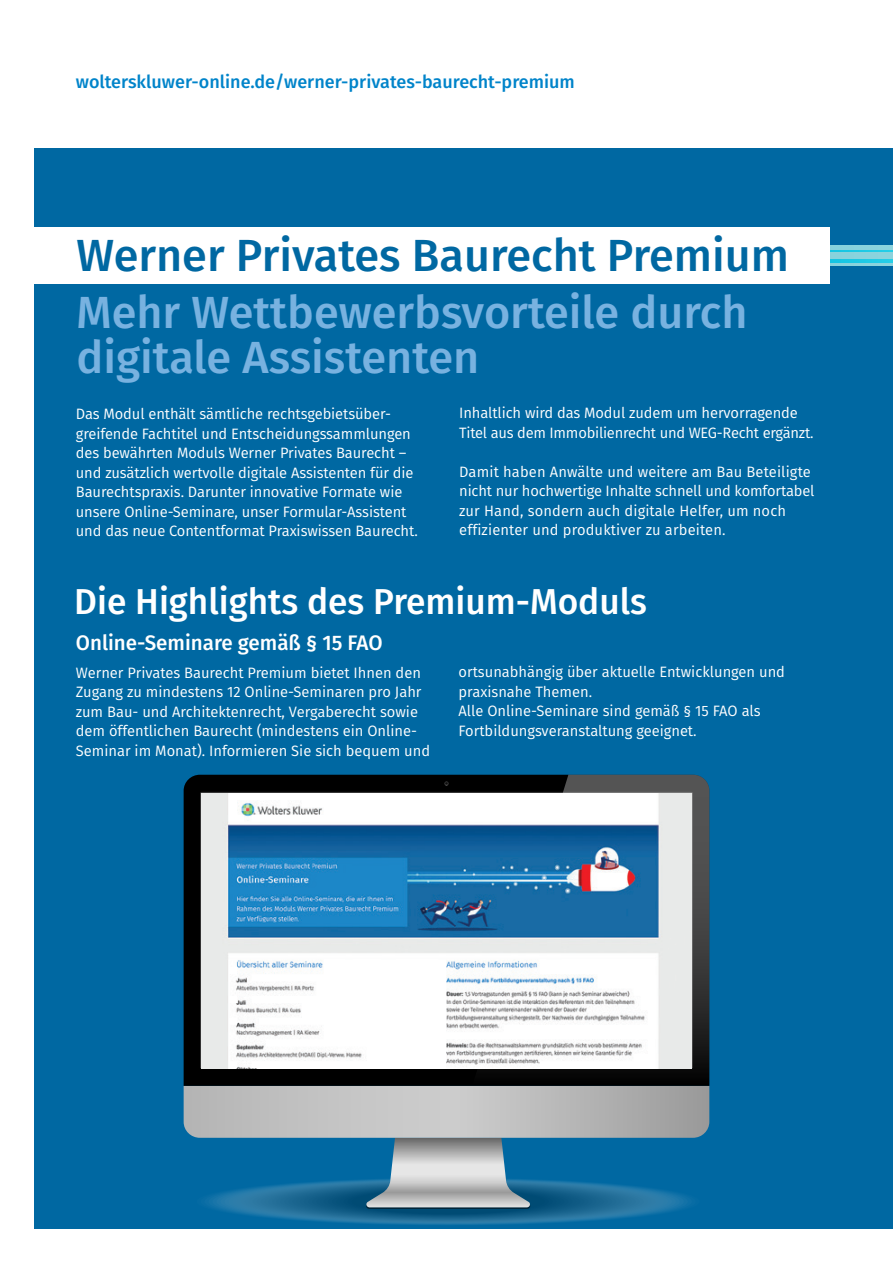
<style>
.page{position:relative;width:893px;height:1263px;background:#fff}
.page>*{position:absolute;margin:0;border:0;box-sizing:border-box;transform-origin:0 0}
.Headline{font:500 45px/45px "Fira Sans";color:#78b2e0}
.Headline-2{font:500 45px "Fira Sans";color:#0068a2}
.Copy8_5_11{font:500 36px "Fira Sans";color:#fff}
.Copy8_5_11-2{font:500 21px "Fira Sans";color:#fff}
.t1{font:500 18px "Fira Sans";color:#0084ca}
.Copy8_5_11-3{font:15px/19.5px "Fira Sans";letter-spacing:-.005em;color:#fff}
</style>
<div class="page">
<div style="left:34px;top:149px;width:859px;height:1080px;background:#0068a2"></div>
<div style="left:209px;top:1178px;width:479px;height:47px;background:#1774a8;border-radius:50%"></div>
<div style="left:221px;top:1179px;width:455px;height:45px;background:#277baa;border-radius:50%"></div>
<div style="left:232px;top:1180px;width:432px;height:43px;background:#2e7da8;border-radius:50%"></div>
<div style="left:248px;top:1181px;width:400px;height:41px;background:#2d78a3;border-radius:50%"></div>
<div style="left:260px;top:1182px;width:376px;height:39px;background:#28739c;border-radius:50%"></div>
<div style="left:272px;top:1183px;width:352px;height:37px;background:#216c96;border-radius:50%"></div>
<div style="left:288px;top:1184px;width:320px;height:35px;background:#1b668f;border-radius:50%"></div>
<div style="left:300px;top:1185px;width:296px;height:33px;background:#145f89;border-radius:50%"></div>
<div style="left:316px;top:1186px;width:265px;height:31px;background:#0e5983;border-radius:50%"></div>
<div style="left:328px;top:1187px;width:241px;height:29px;background:#08537d;border-radius:50%"></div>
<div style="left:340px;top:1188px;width:217px;height:27px;background:#034e77;border-radius:50%"></div>
<svg style="left:184px;top:1086px;width:525px;height:123px"></svg>
<svg style="left:184px;top:775px;width:288px;height:311px;background:#161617"></svg>
<svg style="left:472px;top:775px;width:237px;height:311px;background:#303031"></svg>
<svg style="left:444px;top:781px;width:5px;height:4px"></svg>
<img style="left:202px;top:794px;width:490px;height:274px">
<div style="left:669px;top:252px;width:224px;height:7px;background:#89d3dd"></div>
<div style="left:669px;top:245px;width:224px;height:5px;background:#89d3dd"></div>
<img style="left:829px;top:250px;width:64px;height:2px">
<svg style="left:829px;top:262px;width:64px;height:3px"></svg>
<img style="left:829px;top:259px;width:64px;height:3px">
<div style="left:0;top:227px;width:829px;height:57px;background:#fff"></div>
<p class="t1" style="left:76px;top:68px;width:500px">wolterskluwer-online.de/werner-privates-baurecht-premium</p>
<p class="Headline-2" style="left:76px;top:219px;width:714px">Werner Privates Baurecht Premium</p>
<p class="Headline" style="left:76px;top:288px;width:672px">Mehr Wettbewerbsvorteile durch digitale Assistenten</p>
<p class="Copy8_5_11-3" style="left:76px;top:404px;width:343px">Das Modul enthält sämtliche rechtsgebietsüber&shy;greifende Fachtitel und Entscheidungssammlungen des bewährten Moduls Werner Privates Baurecht – und zusätzlich wertvolle digitale Assistenten für die Baurechtspraxis. Darunter innovative Formate wie unsere Online-Seminare, unser Formular-Assistent und das neue Contentformat Praxiswissen Baurecht.</p>
<p class="Copy8_5_11-3" style="left:459px;top:403px;width:356px">Inhaltlich wird das Modul zudem um hervorragende<br>Titel aus dem Immobilienrecht und WEG-Recht ergänzt.</p>
<p class="Copy8_5_11-3" style="left:459px;top:461px;width:357px">Damit haben Anwälte und weitere am Bau Beteiligte nicht nur hochwertige Inhalte schnell und komfortabel zur Hand, sondern auch digitale Helfer, um noch effizienter und produktiver zu arbeiten.</p>
<p class="Copy8_5_11" style="left:74px;top:572px;width:574px">Die Highlights des Premium-Moduls</p>
<p class="Copy8_5_11-2" style="left:76px;top:625px;width:308px">Online-Seminare gemäß § 15 FAO</p>
<p class="Copy8_5_11-3" style="left:76px;top:662px;width:356px">Werner Privates Baurecht Premium bietet Ihnen den Zugang zu mindestens 12 Online-Seminaren pro Jahr zum Bau- und Architektenrecht, Vergaberecht sowie dem öffentlichen Baurecht (mindestens ein Online-Seminar im Monat). Informieren Sie sich bequem und</p>
<p class="Copy8_5_11-3" style="left:459px;top:662px;width:328px">ortsunabhängig über aktuelle Entwicklungen und praxisnahe Themen.</p>
<p class="Copy8_5_11-3" style="left:459px;top:701px;width:304px">Alle Online-Seminare sind gemäß § 15 FAO als<br>Fortbildungsveranstaltung geeignet.</p>
</div>
